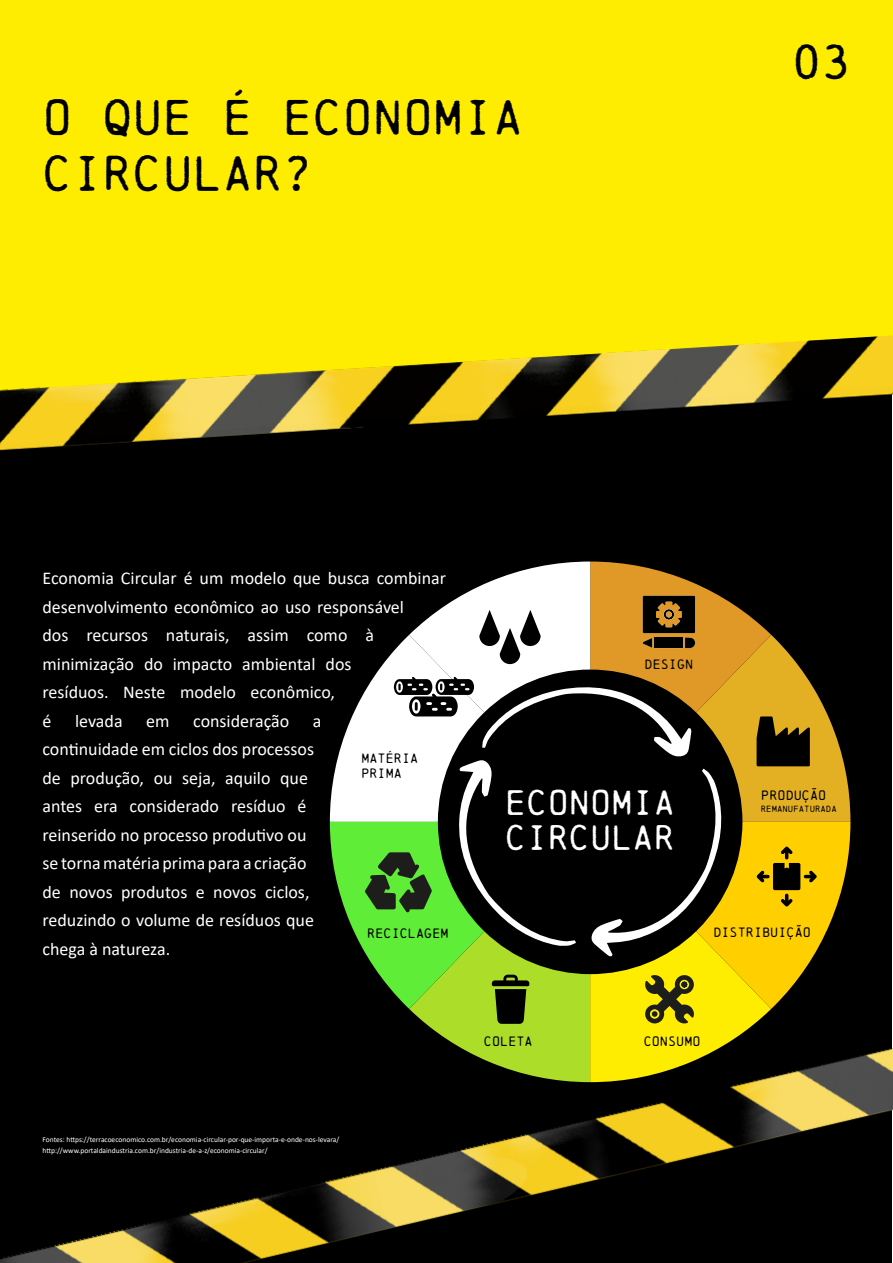
<style>
.page{position:relative;width:893px;height:1263px;background:#fff}
.page>*{position:absolute;margin:0;border:0;box-sizing:border-box;transform-origin:0 0}
.t1{font:46.5px/55.8px "Chainprinter";color:#000}
.t2{font:45px "Chainprinter";color:#020203}
.t3{font:32.85px "Chainprinter";color:#fff}
.t4{font:18px/28.5px "Calibri";color:#fff}
.t5{font:12.6px/15.1px "Chainprinter";color:#000}
.t6{font:8.4px "Chainprinter";color:#000}
.t7{font:7.5px/10.5px "Calibri";color:#fff}
</style>
<div class="page">
<div style="left:1px;top:388px;width:891px;height:875px;background:#000"></div>
<img style="left:0;top:1048px;width:893px;height:215px">
<svg style="left:330px;top:561px;width:520px;height:521px"></svg>
<div style="left:0;top:0;width:893px;height:335px;background:#ffed00"></div>
<img style="left:0;top:335px;width:893px;height:155px">
<h1 class="t1" style="left:43px;top:89px;width:482px">O QUE É ECONOMIA<br>CIRCULAR?</h1>
<h2 class="t2" style="left:792px;top:34px;width:60px">03</h2>
<p class="t4" style="left:43px;top:564px;width:405px">Economia Circular é um modelo que busca combinar desenvolvimento econômico ao uso responsável<br>dos recursos naturais, assim como à minimização do impacto ambiental dos<br>resíduos. Neste modelo econômico,<br>é</p>
<p class="t4" style="left:75px;top:706px;width:49px">levada</p>
<p class="t4" style="left:146px;top:706px;width:25px">em</p>
<p class="t4" style="left:193px;top:706px;width:98px">consideração</p>
<p class="t4" style="left:43px;top:706px;width:281px;text-indent:270px">a continuidade em ciclos dos processos de produção, ou seja, aquilo que antes era considerado resíduo é reinserido no processo produtivo ou se torna matéria prima para a criação de novos produtos e novos ciclos, reduzindo o volume de resíduos que chega à natureza.</p>
<p class="t5" style="left:361px;top:750px;width:58px">MATÉRIA<br>PRIMA</p>
<p class="t5" style="left:367px;top:926px;width:83px">RECICLAGEM</p>
<p class="t7" style="left:43px;top:1134px;width:298px">Fontes: https://terracoeconomico.com.br/economia-circular-por-que-importa-e-onde-nos-levara/ http://www.portaldaindustria.com.br/industria-de-a-z/economia-circular/</p>
<p class="t5" style="left:644px;top:656px;width:50px">DESIGN</p>
<h3 class="t3" style="left:505px;top:783px;width:171px">ECONOMIA</h3>
<h3 class="t3" style="left:505px;top:818px;width:171px">CIRCULAR</h3>
<p class="t5" style="left:761px;top:787px;width:67px">PRODUÇÃO</p>
<p class="t6" style="left:761px;top:803px;width:77px">REMANUFATURADA</p>
<p class="t5" style="left:713px;top:924px;width:99px">DISTRIBUIÇÃO</p>
<p class="t5" style="left:484px;top:1033px;width:50px">COLETA</p>
<p class="t5" style="left:644px;top:1033px;width:58px">CONSUMO</p>
</div>
